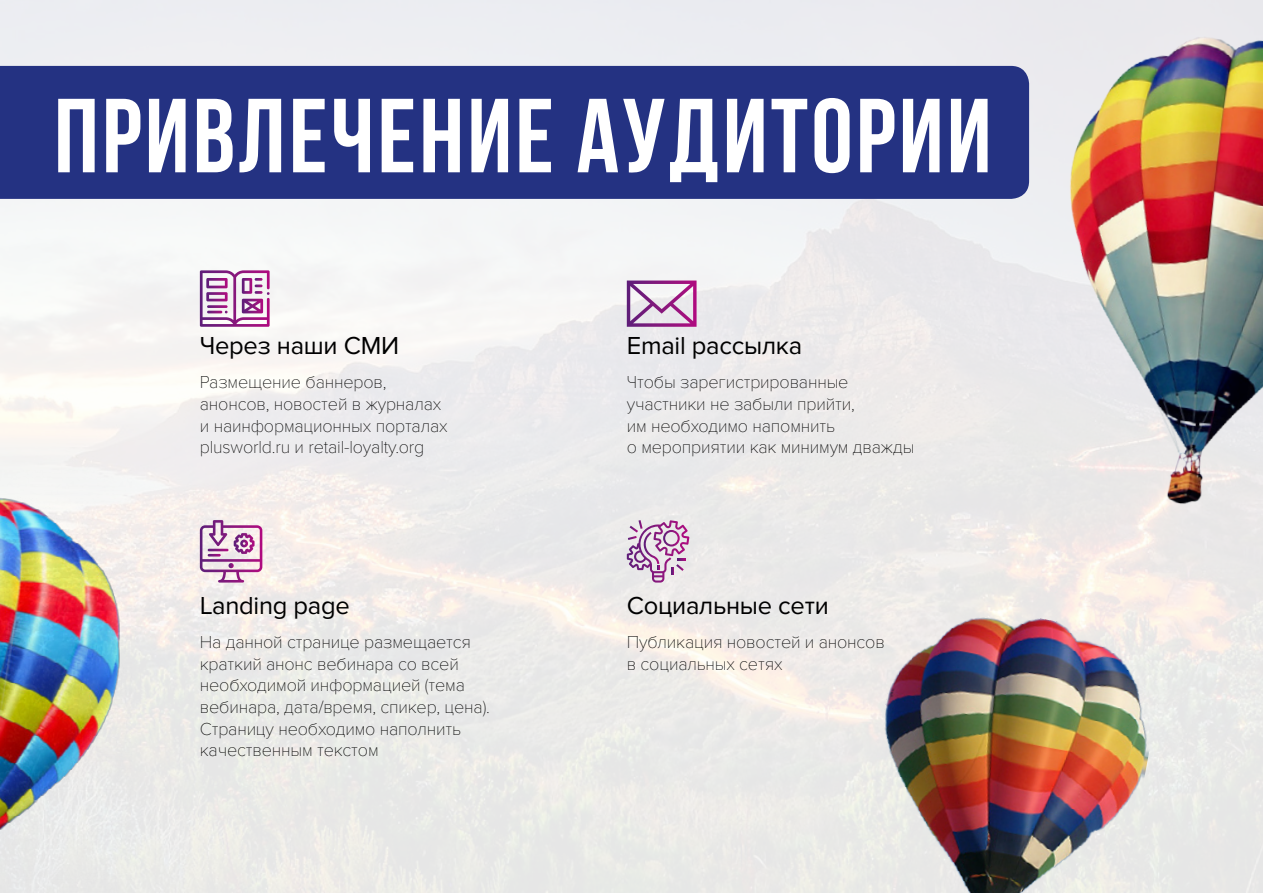
<style>
.page{position:relative;width:1263px;height:893px;background:#fff}
.page>*{position:absolute;margin:0;border:0;box-sizing:border-box;transform-origin:0 0}
.t1{font:700 105px "Bebas Neue";letter-spacing:.03em;color:#fff}
.t2{font:25.5px "Proxima Nova";letter-spacing:-.01em;color:#000}
.t3{font:100 18px/21.6px "Proxima Nova T";letter-spacing:-.01em;color:#000}
</style>
<div class="page">
<img style="left:0;top:0;width:1263px;height:893px">
<div style="left:0;top:66px;width:1029px;height:133px;background:#243282"></div>
<svg style="left:627px;top:520px;width:62px;height:63px;background:#ceb0cb"></svg>
<svg style="left:200px;top:270px;width:70px;height:57px"></svg>
<svg style="left:627px;top:281px;width:69px;height:46px"></svg>
<svg style="left:200px;top:520px;width:62px;height:63px;background:#d1aac8"></svg>
<img style="left:851px;top:594px;width:318px;height:299px">
<img style="left:1029px;top:13px;width:234px;height:505px">
<h1 class="t1" style="left:54px;top:78px;width:939px">привлечение аудитории</h1>
<h2 class="t2" style="left:200px;top:331px;width:201px">Через наши СМИ</h2>
<p class="t3" style="left:200px;top:372px;width:249px">Размещение баннеров, анонсов, новостей в журналах и наинформационных порталах plusworld.ru и retail-loyalty.org</p>
<h2 class="t2" style="left:200px;top:591px;width:152px">Landing page</h2>
<p class="t3" style="left:200px;top:631px;width:292px">На данной странице размещается краткий анонс вебинара со всей необходимой информацией (тема вебинара, дата/время, спикер, цена).<br>Страницу необходимо наполнить качественным текстом</p>
<h2 class="t2" style="left:627px;top:331px;width:177px">Email рассылка</h2>
<p class="t3" style="left:627px;top:372px;width:289px">Чтобы зарегистрированные участники не забыли прийти,<br>им необходимо напомнить<br>о мероприятии как минимум дважды</p>
<h2 class="t2" style="left:627px;top:591px;width:203px">Cоциальные сети</h2>
<p class="t3" style="left:627px;top:631px;width:259px">Публикация новостей и анонсов в социальных сетях</p>
</div>
